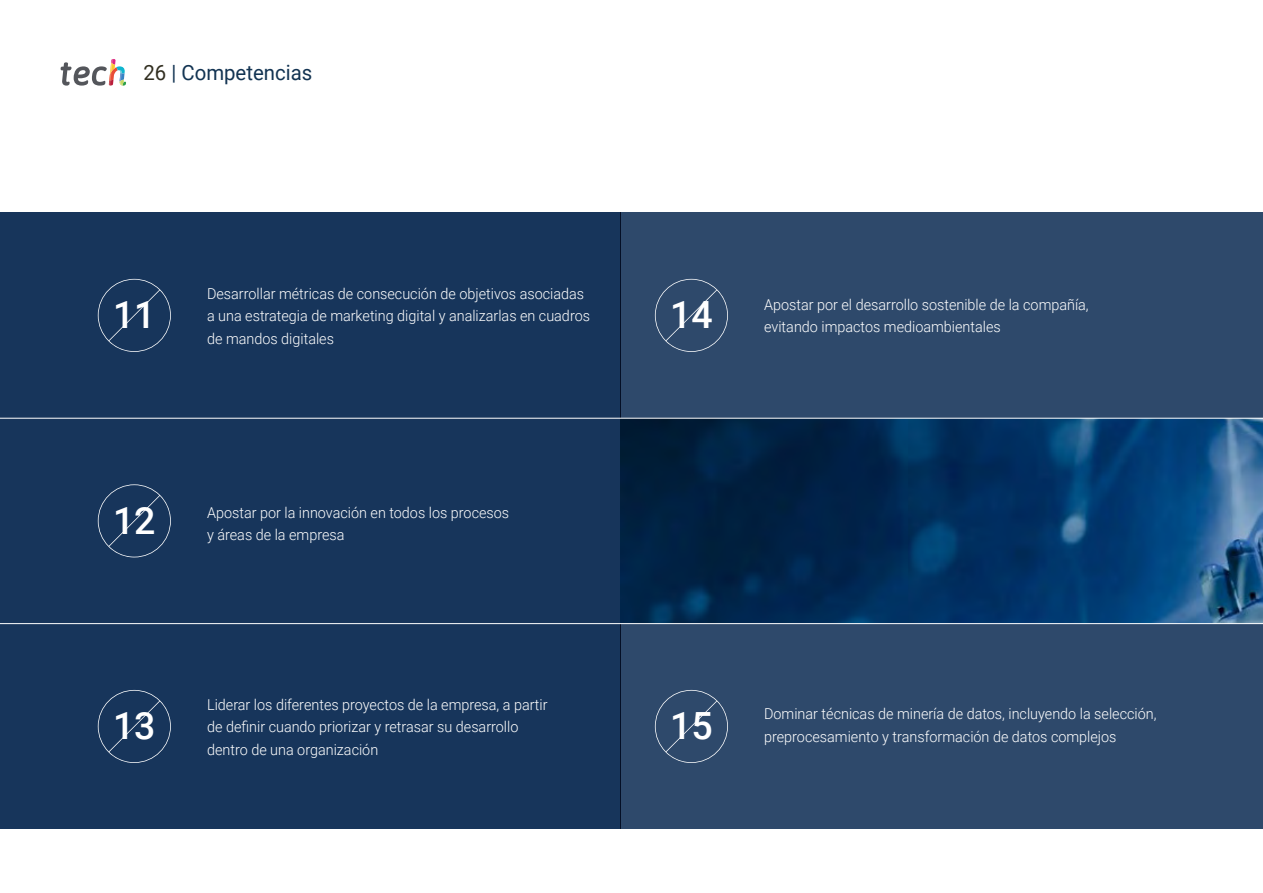
<style>
.page{position:relative;width:1263px;height:893px;background:#fff}
.page>*{position:absolute;margin:0;border:0;box-sizing:border-box;transform-origin:0 0}
.t1{font:500 37.5px "Roboto";color:#fff}
.t2{font:21px "Roboto";color:#123352}
.t3{font:300 15px/22.5px "Roboto";color:#fff;scale:.96 1}
.s1{color:#312e20}
</style>
<div class="page">
<div style="left:0;top:213px;width:621px;height:616px;background:#17355b"></div>
<div style="left:621px;top:213px;width:642px;height:616px;background:#2e496b"></div>
<svg style="left:98px;top:279px;width:73px;height:73px"></svg>
<svg style="left:98px;top:484px;width:73px;height:73px"></svg>
<svg style="left:98px;top:690px;width:73px;height:73px"></svg>
<svg style="left:655px;top:279px;width:73px;height:73px"></svg>
<svg style="left:655px;top:690px;width:73px;height:73px"></svg>
<img style="left:621px;top:419px;width:642px;height:204px">
<hr style="left:0;top:418px;width:1263px;height:1px;background:#fff">
<hr style="left:0;top:623px;width:1263px;height:1px;background:#fff">
<svg style="left:61px;top:59px;width:65px;height:27px"></svg>
<h2 class="t2" style="left:144px;top:57px;width:170px"><span class="s1">26</span> | Competencias</h2>
<h1 class="t1" style="left:113px;top:288px;width:44px">11</h1>
<p class="t3" style="left:207px;top:281px;width:400px">Desarrollar métricas de consecución de objetivos asociadas a una estrategia de marketing digital y analizarlas en cuadros de mandos digitales</p>
<h1 class="t1" style="left:113px;top:494px;width:44px">12</h1>
<p class="t3" style="left:207px;top:500px;width:316px">Apostar por la innovación en todos los procesos y áreas de la empresa</p>
<h1 class="t1" style="left:113px;top:699px;width:44px">13</h1>
<p class="t3" style="left:207px;top:692px;width:356px">Liderar los diferentes proyectos de la empresa, a partir de definir cuando priorizar y retrasar su desarrollo dentro de una organización</p>
<h1 class="t1" style="left:670px;top:288px;width:44px">14</h1>
<p class="t3" style="left:764px;top:293px;width:340px">Apostar por el desarrollo sostenible de la compañía, evitando impactos medioambientales</p>
<h1 class="t1" style="left:670px;top:699px;width:44px">15</h1>
<p class="t3" style="left:764px;top:702px;width:410px">Dominar técnicas de minería de datos, incluyendo la selección, preprocesamiento y transformación de datos complejos</p>
</div>
